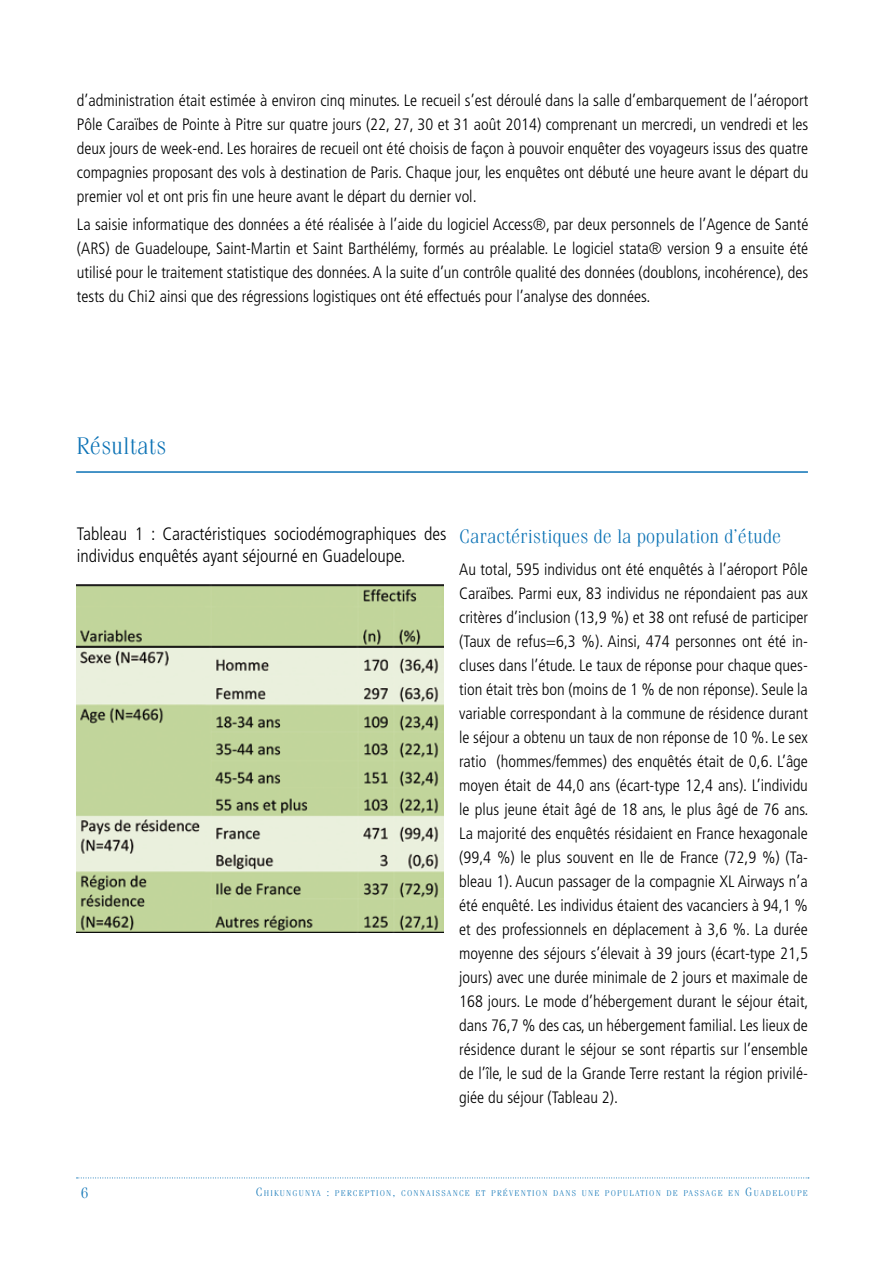
<style>
.page{position:relative;width:893px;height:1263px;background:#fff}
.page>*{position:absolute;margin:0;border:0;box-sizing:border-box;transform-origin:0 0}
.t1{font:300 24px "Fenice";color:#0b72b5}
.t2{font:300 19.5px "Fenice";color:#0b72b5}
.t3{font:300 condensed 18px/21.6px "Frutiger";color:#000}
.t4{font:300 condensed 16.5px/24px "Frutiger";color:#000;text-align:justify}
.t5{font:300 15px "Fenice";color:#0b72b5}
.t6{font:300 8.4px "Fenice";letter-spacing:.145em;color:#0b72b5}
.s1{font-size:12px}
</style>
<div class="page">
<svg style="left:77px;top:1177px;width:732px;height:1px"></svg>
<img style="left:77px;top:584px;width:367px;height:348px">
<hr style="left:76px;top:471px;width:732px;height:2px;background:#0b72b5">
<p class="t4" style="left:77px;top:88px;width:733px">d’administration était estimée à environ cinq minutes. Le recueil s’est déroulé dans la salle d’embarquement de l’aéroport Pôle Caraïbes de Pointe à Pitre sur quatre jours (22, 27, 30 et 31 août 2014) comprenant un mercredi, un vendredi et les deux jours de week-end. Les horaires de recueil ont été choisis de façon à pouvoir enquêter des voyageurs issus des quatre compagnies proposant des vols à destination de Paris. Chaque jour, les enquêtes ont débuté une heure avant le départ du premier vol et ont pris fin une heure avant le départ du dernier vol.</p>
<p class="t4" style="left:77px;top:213px;width:733px">La saisie informatique des données a été réalisée à l’aide du logiciel Access®, par deux personnels de l’Agence de Santé (ARS) de Guadeloupe, Saint-Martin et Saint Barthélémy, formés au préalable. Le logiciel stata® version 9 a ensuite été utilisé pour le traitement statistique des données. A la suite d’un contrôle qualité des données (doublons, incohérence), des tests du Chi2 ainsi que des régressions logistiques ont été effectués pour l’analyse des données.</p>
<h1 class="t1" style="left:77px;top:432px;width:91px">Résultats</h1>
<p class="t3" style="left:77px;top:523px;width:371px">Tableau 1 : Caractéristiques sociodémographiques des individus enquêtés ayant séjourné en Guadeloupe.</p>
<p class="t2" style="left:459px;top:524px;width:324px">Caractéristiques de la population d’étude</p>
<p class="t4" style="left:459px;top:558px;width:351px">Au total, 595 individus ont été enquêtés à l’aéroport Pôle Caraïbes. Parmi eux, 83 individus ne répondaient pas aux critères d’inclusion (13,9 %) et 38 ont refusé de participer (Taux de refus=6,3 %). Ainsi, 474 personnes ont été in&shy;cluses dans l’étude. Le taux de réponse pour chaque ques&shy;tion était très bon (moins de 1 % de non réponse). Seule la variable correspondant à la commune de résidence durant le séjour a obtenu un taux de non réponse de 10 %. Le sex ratio (hommes/femmes) des enquêtés était de 0,6. L’âge moyen était de 44,0 ans (écart-type 12,4 ans). L’individu le plus jeune était âgé de 18 ans, le plus âgé de 76 ans.<br>La majorité des enquêtés résidaient en France hexagonale (99,4 %) le plus souvent en Ile de France (72,9 %) (Ta&shy;bleau 1). Aucun passager de la compagnie XL Airways n’a été enquêté. Les individus étaient des vacanciers à 94,1 % et des professionnels en déplacement à 3,6 %. La durée moyenne des séjours s’élevait à 39 jours (écart-type 21,5 jours) avec une durée minimale de 2 jours et maximale de 168 jours. Le mode d’hébergement durant le séjour était, dans 76,7 % des cas, un hébergement familial. Les lieux de résidence durant le séjour se sont répartis sur l’ensemble de l’île, le sud de la Grande Terre restant la région privilé&shy;giée du séjour (Tableau 2).</p>
<p class="t5" style="left:81px;top:1184px;width:9px">6</p>
<p class="t6" style="left:256px;top:1188px;width:554px"><span class="s1">C</span>HIKUNGUNYA <span class="s1">:</span> PERCEPTION<span class="s1">,</span> CONNAISSANCE ET PRÉVENTION DANS UNE POPULATION DE PASSAGE EN <span class="s1">G</span>UADELOUPE</p>
</div>
